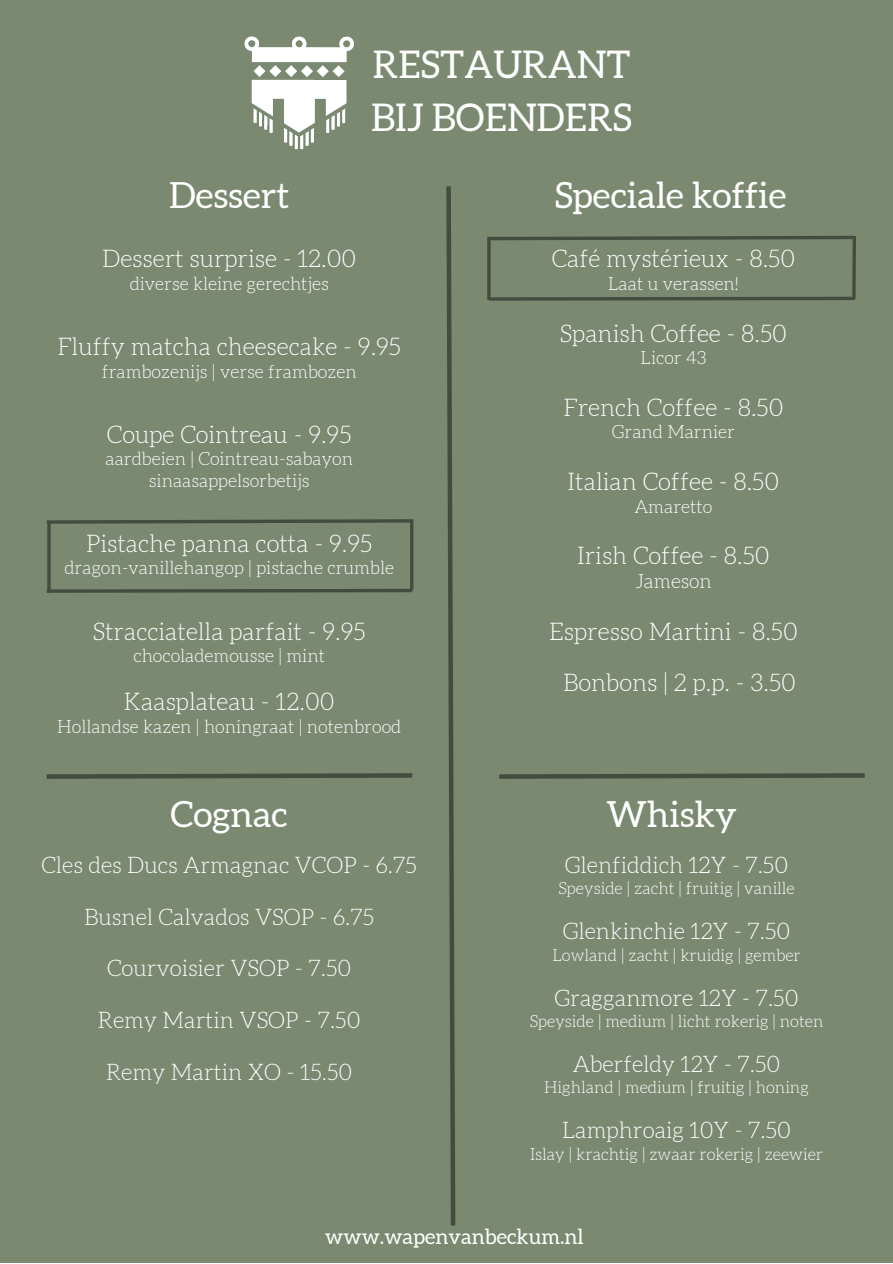
<style>
.page{position:relative;width:893px;height:1264px;background:#fff}
.page>*{position:absolute;margin:0;border:0;box-sizing:border-box;transform-origin:0 0}
.t1{font:38.1px/52.8px "Aleo";color:#fff}
.t2{font:36px "Aleo";color:#fff}
.t3{font:300 24px "Aleo";color:#fff}
.t4{font:300 22.5px "Aleo";color:#fff}
.t5{font:21px "Aleo";color:#fff}
.t6{font:300 19.5px "Aleo";color:#fff}
.t7{font:300 18px/21.3px "Aleo";color:#fff;text-align:center}
.t8{font:300 16.5px "Aleo";color:#fff}
</style>
<div class="page">
<div style="left:0;top:0;width:892px;height:1262px;background:#7a8970"></div>
<svg style="left:446px;top:186px;width:10px;height:1040px"></svg>
<svg style="left:46px;top:773px;width:367px;height:6px"></svg>
<svg style="left:499px;top:773px;width:366px;height:6px"></svg>
<svg style="left:46px;top:587px;width:368px;height:6px"></svg>
<svg style="left:46px;top:519px;width:368px;height:6px"></svg>
<svg style="left:47px;top:521px;width:4px;height:71px"></svg>
<hr style="left:410px;top:519px;width:3px;height:71px;background:#444b3f">
<svg style="left:489px;top:295px;width:367px;height:6px"></svg>
<svg style="left:489px;top:235px;width:367px;height:7px"></svg>
<hr style="left:487px;top:237px;width:3px;height:63px;background:#444b3f">
<hr style="left:852px;top:236px;width:3px;height:63px;background:#444b3f">
<img style="left:244px;top:36px;width:110px;height:114px">
<h2 class="t2" style="left:169px;top:179px;width:122px">Dessert</h2>
<h1 class="t1" style="left:371px;top:40px;width:262px">RESTAURANT<br>BIJ BOENDERS</h1>
<h2 class="t2" style="left:554px;top:179px;width:233px">Speciale koffie</h2>
<p class="t3" style="left:102px;top:248px;width:256px">Dessert surprise - 12.00</p>
<p class="t7" style="left:130px;top:274px;width:201px">diverse kleine gerechtjes</p>
<p class="t3" style="left:57px;top:336px;width:345px">Fluffy matcha cheesecake - 9.95</p>
<p class="t7" style="left:102px;top:361px;width:256px">frambozenijs | verse frambozen</p>
<p class="t3" style="left:107px;top:423px;width:246px">Coupe Cointreau - 9.95</p>
<p class="t7" style="left:105px;top:449px;width:249px">aardbeien | Cointreau-sabayon sinaasappelsorbetijs</p>
<p class="t3" style="left:86px;top:532px;width:287px">Pistache panna cotta - 9.95</p>
<p class="t7" style="left:64px;top:558px;width:331px">dragon-vanillehangop | pistache crumble</p>
<p class="t3" style="left:93px;top:620px;width:274px">Stracciatella parfait - 9.95</p>
<p class="t7" style="left:133px;top:646px;width:193px">chocolademousse | mint</p>
<p class="t3" style="left:124px;top:691px;width:212px">Kaasplateau - 12.00</p>
<p class="t7" style="left:57px;top:716px;width:345px">Hollandse kazen | honingraat | notenbrood</p>
<h2 class="t2" style="left:170px;top:798px;width:119px">Cognac</h2>
<p class="t4" style="left:41px;top:854px;width:377px">Cles des Ducs Armagnac VCOP - 6.75</p>
<p class="t4" style="left:84px;top:906px;width:291px">Busnel Calvados VSOP - 6.75</p>
<p class="t4" style="left:107px;top:958px;width:246px">Courvoisier VSOP - 7.50</p>
<p class="t4" style="left:98px;top:1010px;width:264px">Remy Martin VSOP - 7.50</p>
<p class="t4" style="left:106px;top:1061px;width:248px">Remy Martin XO - 15.50</p>
<p class="t3" style="left:551px;top:248px;width:245px">Café mystérieux - 8.50</p>
<p class="t7" style="left:608px;top:274px;width:132px">Laat u verassen!</p>
<p class="t3" style="left:560px;top:322px;width:229px">Spanish Coffee - 8.50</p>
<p class="t7" style="left:640px;top:348px;width:67px">Licor 43</p>
<p class="t3" style="left:563px;top:396px;width:221px">French Coffee - 8.50</p>
<p class="t7" style="left:612px;top:422px;width:124px">Grand Marnier</p>
<p class="t3" style="left:567px;top:470px;width:213px">Italian Coffee - 8.50</p>
<p class="t7" style="left:634px;top:496px;width:80px">Amaretto</p>
<p class="t3" style="left:577px;top:545px;width:194px">Irish Coffee - 8.50</p>
<p class="t6" style="left:635px;top:572px;width:78px">Jameson</p>
<p class="t3" style="left:549px;top:620px;width:250px">Espresso Martini - 8.50</p>
<p class="t3" style="left:563px;top:671px;width:234px">Bonbons | 2 p.p. - 3.50</p>
<h2 class="t2" style="left:606px;top:798px;width:132px">Whisky</h2>
<p class="t4" style="left:565px;top:854px;width:225px">Glenfiddich 12Y - 7.50</p>
<p class="t8" style="left:558px;top:881px;width:238px">Speyside | zacht | fruitig | vanille</p>
<p class="t4" style="left:562px;top:921px;width:229px">Glenkinchie 12Y - 7.50</p>
<p class="t8" style="left:552px;top:947px;width:250px">Lowland | zacht | kruidig | gember</p>
<p class="t4" style="left:554px;top:987px;width:245px">Gragganmore 12Y - 7.50</p>
<p class="t8" style="left:529px;top:1013px;width:295px">Speyside | medium | licht rokerig | noten</p>
<p class="t4" style="left:572px;top:1053px;width:209px">Aberfeldy 12Y - 7.50</p>
<p class="t8" style="left:544px;top:1079px;width:266px">Highland | medium | fruitig | honing</p>
<p class="t4" style="left:562px;top:1120px;width:230px">Lamphroaig 10Y - 7.50</p>
<p class="t8" style="left:530px;top:1146px;width:294px">Islay | krachtig | zwaar rokerig | zeewier</p>
<p class="t5" style="left:325px;top:1227px;width:260px">www.wapenvanbeckum.nl</p>
</div>
